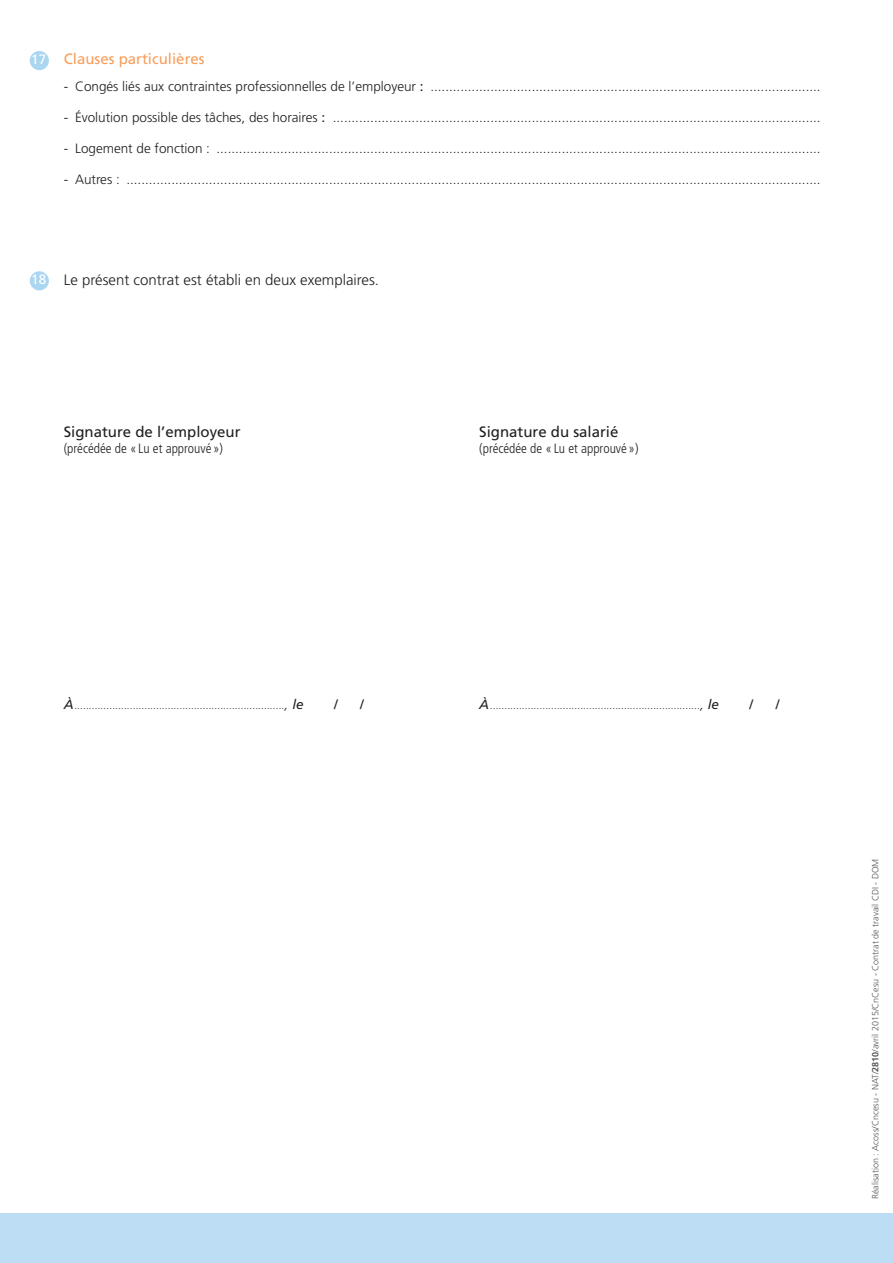
<style>
.page{position:relative;width:893px;height:1263px;background:#fff}
.page>*{position:absolute;margin:0;border:0;box-sizing:border-box;transform-origin:0 0}
.t1{font:300 15px "Frutiger LT Std";color:#231f20}
.t2{font:15px "Frutiger LT Std";color:#231f20}
.t3{font:15px "Frutiger LT Std";color:#f89e5b}
.t4{font:300 13.5px "Frutiger LT Std";color:#231f20}
.t5{font:300 condensed 13.5px "Frutiger LT Std";color:#231f20}
.t6{font:13.5px "Frutiger LT Std";color:#fff}
.t7{font:italic 13.5px "Frutiger LT Std";color:#231f20}
.t8{font:italic 300 10.5px "Frutiger LT Std";color:#231f20}
.t9{font:300 9px "Frutiger LT Std";color:#55585c}
.s1{font-weight:400}
.s2{font-weight:400;font-size:13.5px}
.s3{font-size:13.5px}
.s4{font-weight:700}
</style>
<div class="page">
<div style="left:30px;top:51px;width:19px;height:19px;background:#aad6f1;border-radius:50%"></div>
<div style="left:30px;top:271px;width:19px;height:19px;background:#aad6f1;border-radius:50%"></div>
<div style="left:0;top:1213px;width:893px;height:50px;background:#bcddf4"></div>
<p class="t6" style="left:31px;top:54px;width:17px">17</p>
<p class="t3" style="left:64px;top:52px;width:142px">Clauses particulières</p>
<p class="t4" style="left:64px;top:80px;width:758px">- Congés liés aux contraintes professionnelles de l’employeur <span class="s1">:</span> ........................................................................................................</p>
<p class="t4" style="left:64px;top:112px;width:758px">- Évolution possible des tâches, des horaires <span class="s1">:</span> ..................................................................................................................................</p>
<p class="t4" style="left:64px;top:143px;width:758px">- Logement de fonction : .................................................................................................................................................................</p>
<p class="t4" style="left:64px;top:174px;width:758px">- Autres : .........................................................................................................................................................................................</p>
<p class="t6" style="left:31px;top:274px;width:17px">18</p>
<p class="t1" style="left:64px;top:274px;width:317px">Le présent contrat est établi en deux exemplaires.</p>
<p class="t2" style="left:64px;top:425px;width:178px">Signature de l’employeur</p>
<p class="t5" style="left:64px;top:443px;width:161px">(précédée de « Lu et approuvé »)</p>
<p class="t2" style="left:479px;top:425px;width:141px">Signature du salarié</p>
<p class="t5" style="left:479px;top:443px;width:161px">(précédée de « Lu et approuvé »)</p>
<p class="t8" style="left:64px;top:699px;width:241px"><span class="s2">À</span>........................................................................<span class="s3">,</span> <span class="s2">le</span></p>
<p class="t7" style="left:334px;top:696px;width:5px">/</p>
<p class="t7" style="left:360px;top:696px;width:5px">/</p>
<p class="t8" style="left:479px;top:699px;width:241px"><span class="s2">À</span>........................................................................<span class="s3">,</span> <span class="s2">le</span></p>
<p class="t7" style="left:749px;top:696px;width:5px">/</p>
<p class="t7" style="left:775px;top:696px;width:5px">/</p>
<p class="t9" style="left:872px;top:1199px;width:342px;rotate:-90deg">Réalisation : Acoss/Cncesu - NAT/<span class="s4">2810</span>/avril 2015/CnCesu - Contrat de travail CDI - DOM</p>
</div>
